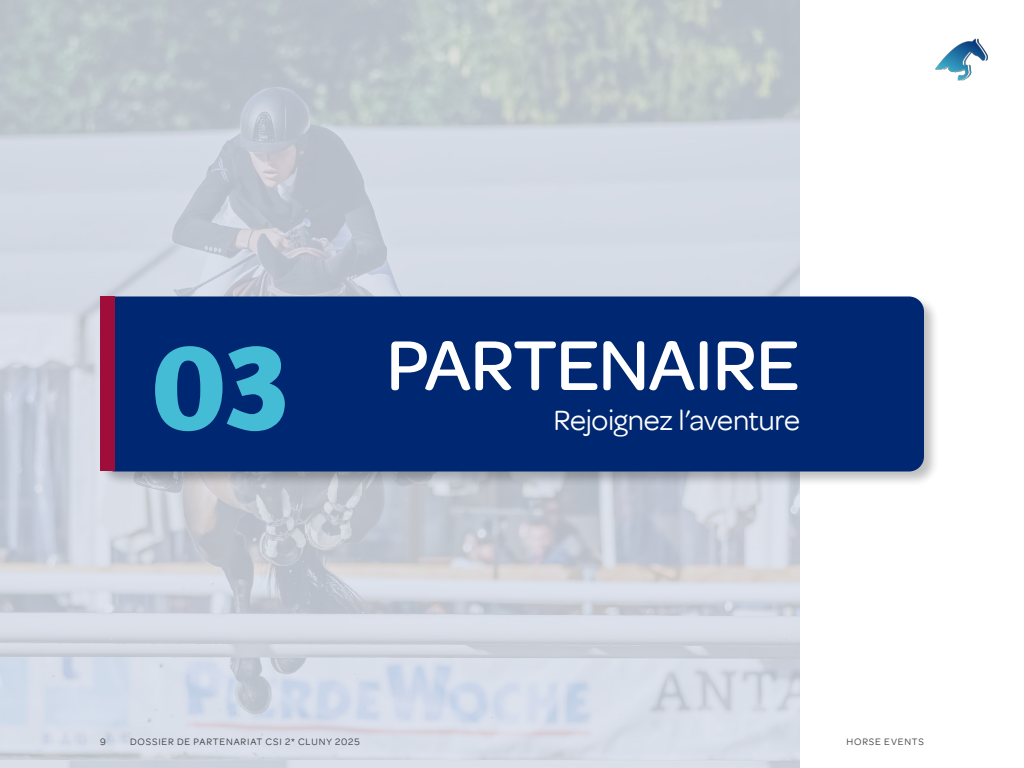
<style>
.page{position:relative;width:1024px;height:768px;background:#fff}
.page>*{position:absolute;margin:0;border:0;box-sizing:border-box;transform-origin:0 0}
.t1{font:500 75px "Omnes";letter-spacing:-.02em;color:#fff}
.t2{font:30px "Omnes";letter-spacing:-.015em;color:#fff}
.t3{font:10px "Omnes";letter-spacing:.085em;color:#3b3c3b}
.s1{font-family:"Amaranth";font-weight:700;font-size:130px;color:#44bcd6}
</style>
<div class="page">
<img style="left:0;top:0;width:800px;height:768px">
<div style="left:98px;top:295px;width:842px;height:192px;background:#000;opacity:.25"></div>
<div style="left:100px;top:296px;width:824px;height:176px;background:#002771;border-radius:15px"></div>
<div style="left:100px;top:296px;width:15px;height:176px;background:#9f0e3a"></div>
<img style="left:935px;top:38px;width:53px;height:43px">
<h1 class="t1" style="left:150px;top:323px;width:651px"><span class="s1">03</span> PARTENAIRE</h1>
<h2 class="t2" style="left:554px;top:403px;width:248px">Rejoignez l’aventure</h2>
<p class="t3" style="left:100px;top:736px;width:7px">9</p>
<p class="t3" style="left:130px;top:736px;width:231px">DOSSIER DE PARTENARIAT CSI 2* CLUNY 2025</p>
<p class="t3" style="left:847px;top:736px;width:79px">HORSE EVENTS</p>
</div>
